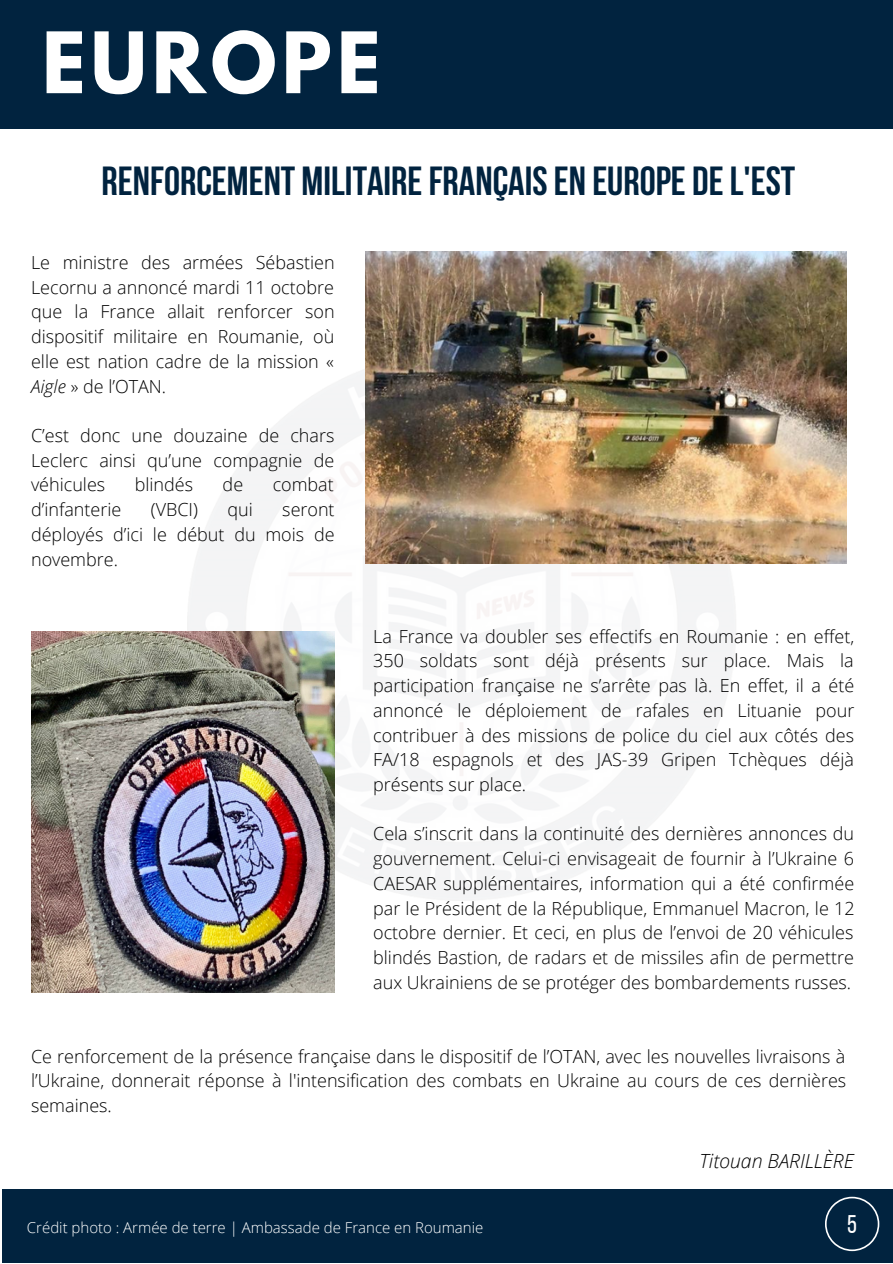
<style>
.page{position:relative;width:893px;height:1264px;background:#fff}
.page>*{position:absolute;margin:0;border:0;box-sizing:border-box;transform-origin:0 0}
.t1{font:700 75px "League Spartan";letter-spacing:.07em;color:#fff}
.t2{font:700 40.5px "Bebas Neue";color:#01233f}
.t3{font:25.5px "Bebas Neue";color:#fff}
.t4{font:italic 300 19.5px "Open Sans";color:#000}
.t5{font:300 18px/24.8px "Open Sans";color:#000;text-align:justify}
.t6{font:300 15px "Open Sans";color:#fff}
.s1{font-style:italic}
</style>
<div class="page">
<div style="left:2px;top:1188px;width:890px;height:74px;background:#01233f"></div>
<div style="left:0;top:0;width:892px;height:128px;background:#01233f"></div>
<img style="left:188px;top:369px;width:548px;height:531px">
<img style="left:365px;top:251px;width:481px;height:312px">
<img style="left:31px;top:631px;width:304px;height:361px">
<svg style="left:825px;top:1196px;width:54px;height:55px"></svg>
<h1 class="t1" style="left:42px;top:26px;width:340px">EUROPE</h1>
<h2 class="t2" style="left:102px;top:164px;width:695px">RENFORCEMENT MILITAIRE FRANÇAIS EN EUROPE DE L'EST</h2>
<p class="t5" style="left:31px;top:249px;width:305px">Le ministre des armées Sébastien Lecornu a annoncé mardi 11 octobre que la France allait renforcer son dispositif militaire en Roumanie, où elle est nation cadre de la mission « <span class="s1">Aigle</span> » de l’OTAN.</p>
<p class="t5" style="left:31px;top:422px;width:305px">C’est donc une douzaine de chars Leclerc ainsi qu’une compagnie de véhicules</p>
<p class="t5" style="left:135px;top:472px;width:60px">blindés</p>
<p class="t5" style="left:223px;top:472px;width:22px">de</p>
<p class="t5" style="left:273px;top:472px;width:63px">combat</p>
<p class="t5" style="left:31px;top:497px;width:92px">d’infanterie</p>
<p class="t5" style="left:151px;top:497px;width:49px">(VBCI)</p>
<p class="t5" style="left:227px;top:497px;width:27px">qui</p>
<p class="t5" style="left:31px;top:497px;width:305px;text-indent:251px">seront déployés d’ici le début du mois de novembre.</p>
<p class="t5" style="left:373px;top:623px;width:482px">La France va doubler ses effectifs en Roumanie : en effet, 350 soldats sont déjà présents sur place. Mais la participation française ne s’arrête pas là. En effet, il a été annoncé le déploiement de rafales en Lituanie pour contribuer à des missions de police du ciel aux côtés des FA/18 espagnols et des JAS-39 Gripen Tchèques déjà présents sur place.</p>
<p class="t5" style="left:373px;top:821px;width:483px">Cela s’inscrit dans la continuité des dernières annonces du gouvernement. Celui-ci envisageait de fournir à l’Ukraine 6<br>CAESAR supplémentaires, information qui a été confirmée par le Président de la République, Emmanuel Macron, le 12 octobre dernier. Et ceci, en plus de l’envoi de 20 véhicules blindés Bastion, de radars et de missiles afin de permettre aux Ukrainiens de se protéger des bombardements russes.</p>
<p class="t5" style="left:31px;top:1043px;width:816px">Ce renforcement de la présence française dans le dispositif de l’OTAN, avec les nouvelles livraisons à l’Ukraine, donnerait réponse à l'intensification des combats en Ukraine au cours de ces dernières semaines.</p>
<p class="t6" style="left:27px;top:1216px;width:458px">Crédit photo : Armée de terre | Ambassade de France en Roumanie</p>
<p class="t4" style="left:699px;top:1146px;width:156px">Titouan BARILLÈRE</p>
<h3 class="t3" style="left:847px;top:1214px;width:11px">5</h3>
</div>
